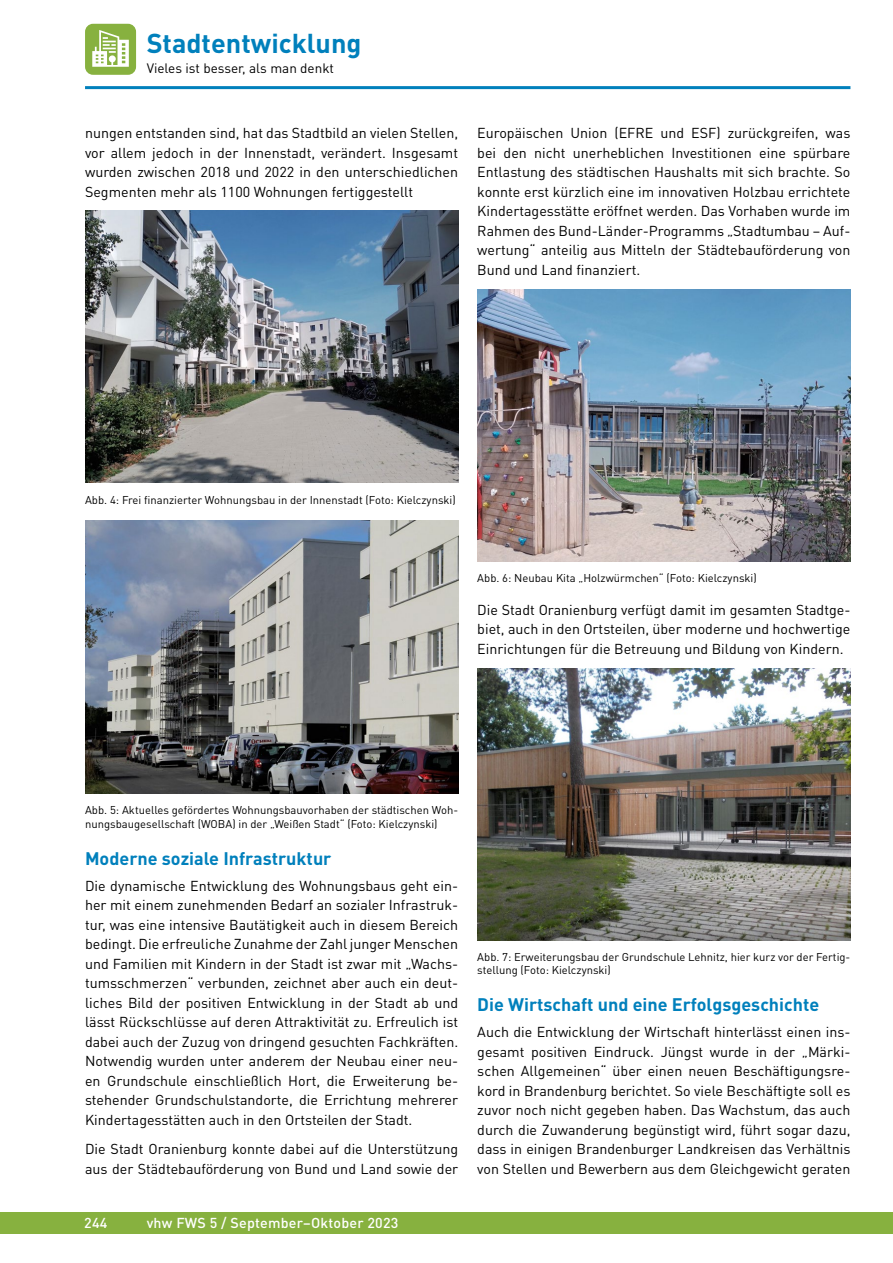
<style>
.page{position:relative;width:893px;height:1263px;background:#fff}
.page>*{position:absolute;margin:0;border:0;box-sizing:border-box;transform-origin:0 0}
.t1{font:700 27px "DIN Pro";color:#0080bc}
.t2{font:700 18px "DIN Pro";color:#0080bc}
.t3{font:14.25px/19.5px "DIN Pro";color:#000;text-align:justify}
.t4{font:500 14.25px "DIN Pro";letter-spacing:.015em;color:#fff}
.t5{font:13.5px "DIN Pro";color:#000}
.t6{font:11.25px/13.5px "DIN Pro";color:#000}
</style>
<div class="page">
<div style="left:0;top:1212px;width:893px;height:21px;background:#87b13f"></div>
<hr style="left:85px;top:86px;width:765px;height:3px;background:#0080bc">
<div style="left:85px;top:24px;width:51px;height:51px;background:#87b13f;border-radius:8px"></div>
<svg style="left:92px;top:30px;width:37px;height:37px"></svg>
<img style="left:85px;top:210px;width:373px;height:273px">
<img style="left:85px;top:521px;width:373px;height:272px">
<img style="left:477px;top:289px;width:373px;height:272px">
<img style="left:477px;top:669px;width:373px;height:272px">
<h1 class="t1" style="left:147px;top:25px;width:216px">Stadtentwicklung</h1>
<p class="t5" style="left:147px;top:59px;width:189px">Vieles ist besser, als man denkt</p>
<p class="t3" style="left:85px;top:123px;width:375px">nungen entstanden sind, hat das Stadtbild an vielen Stellen, vor allem jedoch in der Innenstadt, verändert. Insgesamt wurden zwischen 2018 und 2022 in den unterschiedlichen Segmenten mehr als 1100 Wohnungen fertiggestellt</p>
<p class="t3" style="left:477px;top:123px;width:375px">Europäischen Union (EFRE und ESF) zurückgreifen, was bei den nicht unerheblichen Investitionen eine spürbare Entlastung des städtischen Haushalts mit sich brachte. So konnte erst kürzlich eine im innovativen Holzbau errichtete Kindertagesstätte eröffnet werden. Das Vorhaben wurde im Rahmen des Bund-Länder-Programms „Stadtumbau – Auf&shy;wertung“ anteilig aus Mitteln der Städtebauförderung von Bund und Land finanziert.</p>
<p class="t6" style="left:85px;top:492px;width:372px">Abb. 4: Frei finanzierter Wohnungsbau in der Innenstadt (Foto: Kielczynski)</p>
<p class="t6" style="left:477px;top:570px;width:281px">Abb. 6: Neubau Kita „Holzwürmchen“ (Foto: Kielczynski)</p>
<p class="t3" style="left:477px;top:599px;width:375px">Die Stadt Oranienburg verfügt damit im gesamten Stadtge&shy;biet, auch in den Ortsteilen, über moderne und hochwertige Einrichtungen für die Betreuung und Bildung von Kindern.</p>
<p class="t6" style="left:85px;top:803px;width:375px">Abb. 5: Aktuelles gefördertes Wohnungsbauvorhaben der städtischen Woh&shy;nungsbaugesellschaft (WOBA) in der „Weißen Stadt“ (Foto: Kielczynski)</p>
<p class="t2" style="left:85px;top:846px;width:248px">Moderne soziale Infrastruktur</p>
<p class="t3" style="left:85px;top:875px;width:375px">Die dynamische Entwicklung des Wohnungsbaus geht ein&shy;her mit einem zunehmenden Bedarf an sozialer Infrastruk&shy;tur, was eine intensive Bautätigkeit auch in diesem Bereich bedingt. Die erfreuliche Zunahme der Zahl junger Menschen und Familien mit Kindern in der Stadt ist zwar mit „Wachs&shy;tumsschmerzen“ verbunden, zeichnet aber auch ein deut&shy;liches Bild der positiven Entwicklung in der Stadt ab und lässt Rückschlüsse auf deren Attraktivität zu. Erfreulich ist dabei auch der Zuzug von dringend gesuchten Fachkräften.<br>Notwendig wurden unter anderem der Neubau einer neu&shy;en Grundschule einschließlich Hort, die Erweiterung be&shy;stehender Grundschulstandorte, die Errichtung mehrerer Kindertagesstätten auch in den Ortsteilen der Stadt.</p>
<p class="t3" style="left:85px;top:1138px;width:375px">Die Stadt Oranienburg konnte dabei auf die Unterstützung aus der Städtebauförderung von Bund und Land sowie der</p>
<p class="t4" style="left:84px;top:1213px;width:25px">244</p>
<p class="t4" style="left:147px;top:1213px;width:253px">vhw FWS 5 / September–Oktober 2023</p>
<p class="t6" style="left:477px;top:949px;width:375px">Abb. 7: Erweiterungsbau der Grundschule Lehnitz, hier kurz vor der Fertig&shy;stellung (Foto: Kielczynski)</p>
<p class="t2" style="left:477px;top:992px;width:343px">Die Wirtschaft und eine Erfolgsgeschichte</p>
<p class="t3" style="left:477px;top:1021px;width:375px">Auch die Entwicklung der Wirtschaft hinterlässt einen ins&shy;gesamt positiven Eindruck. Jüngst wurde in der „Märki&shy;schen Allgemeinen“ über einen neuen Beschäftigungsre&shy;kord in Brandenburg berichtet. So viele Beschäftigte soll es zuvor noch nicht gegeben haben. Das Wachstum, das auch durch die Zuwanderung begünstigt wird, führt sogar dazu, dass in einigen Brandenburger Landkreisen das Verhältnis von Stellen und Bewerbern aus dem Gleichgewicht geraten</p>
</div>
